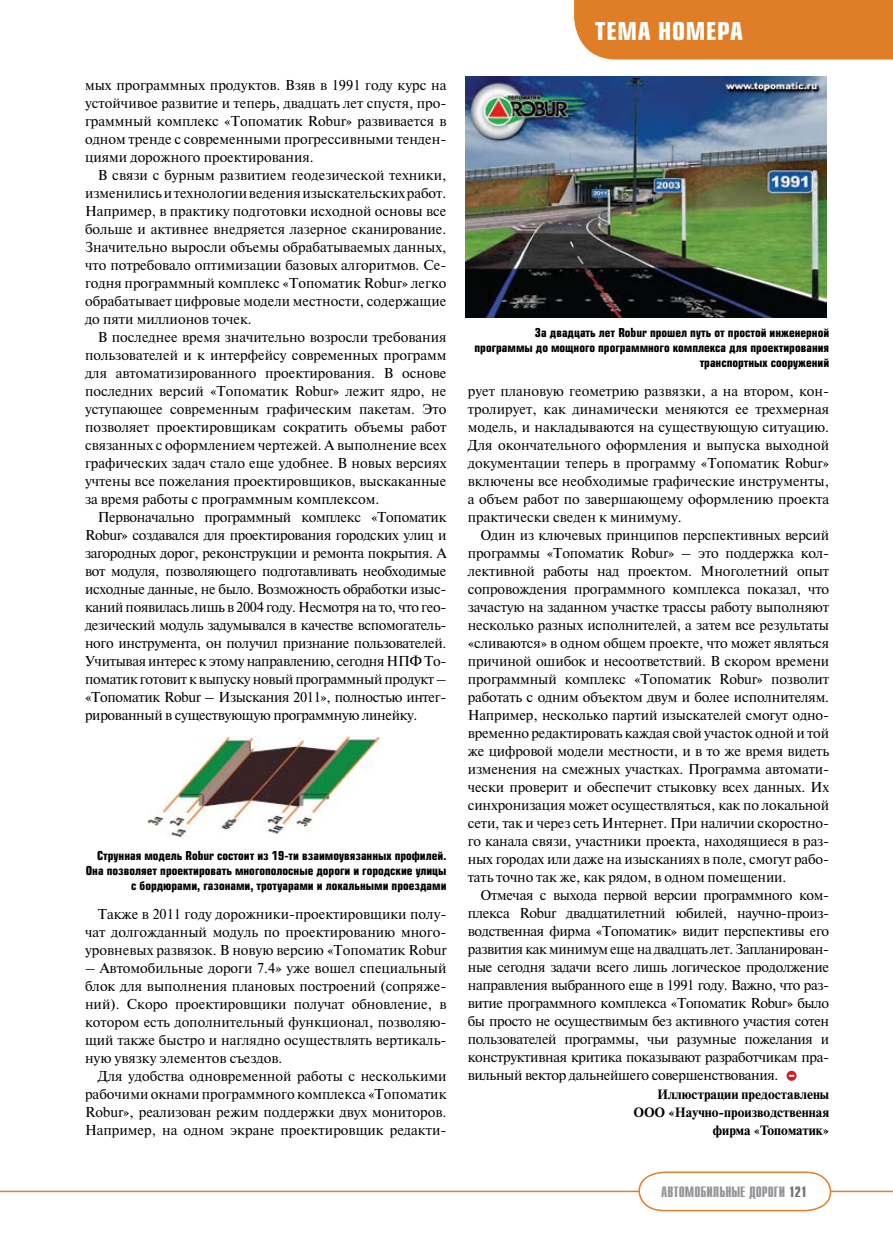
<style>
.page{position:relative;width:893px;height:1234px;background:#fff}
.page>*{position:absolute;margin:0;border:0;box-sizing:border-box;transform-origin:0 0}
.t1{font:700 24px "Europe Cond";letter-spacing:.03em;color:#fff}
.t2{font:700 15px "Compact C";color:#939598}
.t3{font:13.5px/18px "Newton C";color:#000;text-align:justify}
.t4{font:700 13.5px/18px "Newton C";color:#000;text-align:right}
.t5{font:700 12px/15px "Europe Cond";color:#000;text-align:right}
.s1{color:#6d6f71}
</style>
<div class="page">
<svg style="left:786px;top:1070px;width:10px;height:10px"></svg>
<img style="left:149px;top:736px;width:234px;height:102px">
<img style="left:465px;top:77px;width:361px;height:240px">
<div style="left:574px;top:0;width:319px;height:60px;background:#e07e27"></div>
<hr style="left:0;top:1190px;width:893px;height:1px;background:#e07e27">
<svg style="left:638px;top:1171px;width:194px;height:40px"></svg>
<p class="t3" style="left:85px;top:76px;width:363px">мых программных продуктов. Взяв в 1991 году курс на устойчивое развитие и теперь, двадцать лет спустя, про&shy;граммный комплекс «Топоматик Robur» развивается в одном тренде с современными прогрессивными тенден&shy;циями дорожного проектирования.</p>
<p class="t3" style="left:85px;top:166px;width:363px;text-indent:13px">В связи с бурным развитием геодезической техники, изменились и технологии ведения изыскательских работ.<br>Например, в практику подготовки исходной основы все больше и активнее внедряется лазерное сканирование.<br>Значительно выросли объемы обрабатываемых данных, что потребовало оптимизации базовых алгоритмов. Се&shy;годня программный комплекс «Топоматик Robur» легко обрабатывает цифровые модели местности, содержащие до пяти миллионов точек.</p>
<p class="t3" style="left:85px;top:328px;width:363px;text-indent:13px">В последнее время значительно возросли требования пользователей и к интерфейсу современных программ для автоматизированного проектирования. В основе последних версий «Топоматик Robur» лежит ядро, не уступающее современным графическим пакетам. Это позволяет проектировщикам сократить объемы работ связанных с оформлением чертежей. А выполнение всех графических задач стало еще удобнее. В новых версиях учтены все пожелания проектировщиков, выскаканные за время работы с программным комплексом.</p>
<p class="t3" style="left:85px;top:508px;width:363px;text-indent:13px">Первоначально программный комплекс «Топоматик Robur» создавался для проектирования городских улиц и загородных дорог, реконструкции и ремонта покрытия. А вот модуля, позволяющего подготавливать необходимые исходные данные, не было. Возможность обработки изыс&shy;каний появилась лишь в 2004 году. Несмотря на то, что гео&shy;дезический модуль задумывался в качестве вспомогатель&shy;ного инструмента, он получил признание пользователей.<br>Учитывая интерес к этому направлению, сегодня НПФ То&shy;поматик готовит к выпуску новый программный продукт – «Топоматик Robur – Изыскания 2011», полностью интег&shy;рированный в существующую программную линейку.</p>
<p class="t5" style="left:86px;top:847px;width:362px">Струнная модель Robur состоит из 19-ти взаимоувязанных профилей.<br>Она позволяет проектировать многополосные дороги и городские улицы с бордюрами, газонами, тротуарами и локальными проездами</p>
<p class="t3" style="left:85px;top:904px;width:363px;text-indent:13px">Также в 2011 году дорожники-проектировщики полу&shy;чат долгожданный модуль по проектированию много&shy;уровневых развязок. В новую версию «Топоматик Robur</p>
<p class="t3" style="left:85px;top:958px;width:363px">– Автомобильные дороги 7.4» уже вошел специальный блок для выполнения плановых построений (сопряже&shy;ний). Скоро проектировщики получат обновление, в котором есть дополнительный функционал, позволяю&shy;щий также быстро и наглядно осуществлять вертикаль&shy;ную увязку элементов съездов.</p>
<p class="t3" style="left:85px;top:1066px;width:363px;text-indent:13px">Для удобства одновременной работы с несколькими рабочими окнами программного комплекса «Топоматик Robur», реализован режим поддержки двух мониторов.<br>Например, на одном экране проектировщик редакти-</p>
<h1 class="t1" style="left:595px;top:16px;width:149px">ТЕМА НОМЕРА</h1>
<p class="t5" style="left:474px;top:325px;width:356px">За двадцать лет Robur прошел путь от простой инженерной программы до мощного программного комплекса для проектирования транспортных сооружений</p>
<p class="t3" style="left:468px;top:382px;width:363px">рует плановую геометрию развязки, а на втором, кон&shy;тролирует, как динамически меняются ее трехмерная модель, и накладываются на существующую ситуацию.<br>Для окончательного оформления и выпуска выходной документации теперь в программу «Топоматик Robur» включены все необходимые графические инструменты, а объем работ по завершающему оформлению проекта практически сведен к минимуму.</p>
<p class="t3" style="left:468px;top:526px;width:363px;text-indent:13px">Один из ключевых принципов перспективных версий программы «Топоматик Robur» – это поддержка кол&shy;лективной работы над проектом. Многолетний опыт сопровождения программного комплекса показал, что зачастую на заданном участке трассы работу выполняют несколько разных исполнителей, а затем все результаты «сливаются» в одном общем проекте, что может являться причиной ошибок и несоответствий. В скором времени программный комплекс «Топоматик Robur» позволит работать с одним объектом двум и более исполнителям.<br>Например, несколько партий изыскателей смогут одно&shy;временно редактировать каждая свой участок одной и той же цифровой модели местности, и в то же время видеть изменения на смежных участках. Программа автомати&shy;чески проверит и обеспечит стыковку всех данных. Их синхронизация может осуществляться, как по локальной сети, так и через сеть Интернет. При наличии скоростно&shy;го канала связи, участники проекта, находящиеся в раз&shy;ных городах или даже на изысканиях в поле, смогут рабо&shy;тать точно так же, как рядом, в одном помещении.</p>
<p class="t3" style="left:468px;top:886px;width:363px;text-indent:13px">Отмечая с выхода первой версии программного ком&shy;плекса Robur двадцатилетний юбилей, научно-произ&shy;водственная фирма «Топоматик» видит перспективы его развития как минимум еще на двадцать лет. Запланирован&shy;ные сегодня задачи всего лишь логическое продолжение направления выбранного еще в 1991 году. Важно, что раз&shy;витие программного комплекса «Топоматик Robur» было бы просто не осуществимым без активного участия сотен пользователей программы, чьи разумные пожелания и конструктивная критика показывают разработчикам пра&shy;вильный вектор дальнейшего совершенствования.</p>
<p class="t4" style="left:633px;top:1084px;width:197px">Иллюстрации предоставлены<br>ООО «Научно-производственная фирма «Топоматик»</p>
<p class="t2" style="left:661px;top:1184px;width:147px">АВТОМОБИЛЬНЫЕ ДОРОГИ <span class="s1">121</span></p>
</div>
